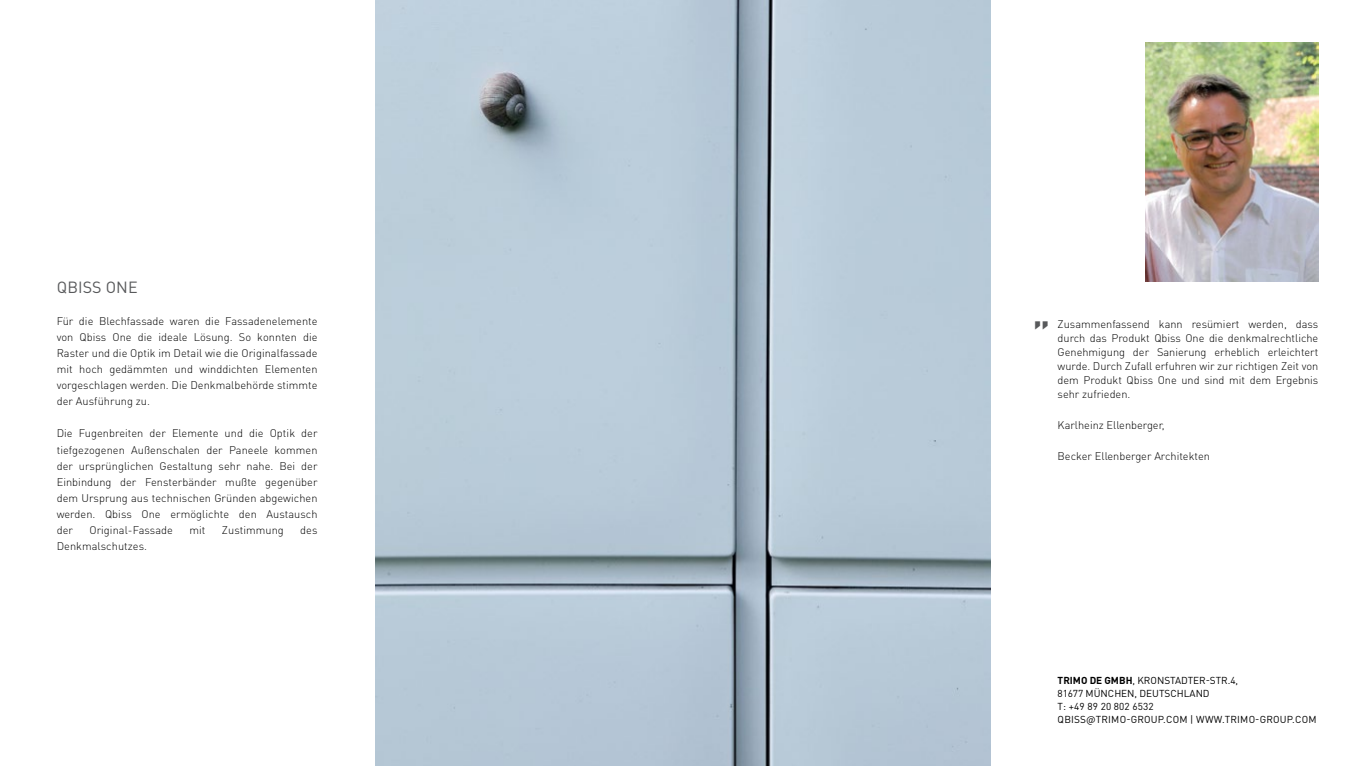
<style>
.page{position:relative;width:1361px;height:766px;background:#fff}
.page>*{position:absolute;margin:0;border:0;box-sizing:border-box;transform-origin:0 0}
.t1{font:700 36px "DIN Pro";color:#58595b}
.t2{font:16px "DIN Pro";letter-spacing:.01em;color:#58595b}
.t3{font:300 11px/16px "DIN Pro";letter-spacing:.005em;color:#000;text-align:justify}
.t4{font:10px/13px "DIN Pro";letter-spacing:.005em;color:#000}
.s1{font-weight:700}
</style>
<div class="page">
<img style="left:1145px;top:43px;width:173px;height:238px">
<img style="left:375px;top:0;width:615px;height:765px">
<h2 class="t2" style="left:57px;top:276px;width:82px">QBISS ONE</h2>
<p class="t3" style="left:57px;top:313px;width:262px">Für die Blechfassade waren die Fassadenelemente von Qbiss One die ideale Lösung. So konnten die Raster und die Optik im Detail wie die Originalfassade mit hoch gedämmten und winddichten Elementen vorgeschlagen werden. Die Denkmalbehörde stimmte der Ausführung zu.</p>
<p class="t3" style="left:57px;top:425px;width:262px">Die Fugenbreiten der Elemente und die Optik der tiefgezogenen Außenschalen der Paneele kommen der ursprünglichen Gestaltung sehr nahe. Bei der Einbindung der Fensterbänder mußte gegenüber dem Ursprung aus technischen Gründen abgewichen werden. Qbiss One ermöglichte den Austausch der</p>
<p class="t3" style="left:89px;top:521px;width:85px">Original-Fassade</p>
<p class="t3" style="left:189px;top:521px;width:18px">mit</p>
<p class="t3" style="left:222px;top:521px;width:63px">Zustimmung</p>
<p class="t3" style="left:300px;top:521px;width:19px">des</p>
<p class="t3" style="left:57px;top:537px;width:92px">Denkmalschutzes.</p>
<h1 class="t1" style="left:1033px;top:309px;width:19px">”</h1>
<p class="t3" style="left:1057px;top:316px;width:262px;line-height:14px">Zusammenfassend kann resümiert werden, dass durch das Produkt Qbiss One die denkmalrechtliche Genehmigung der Sanierung erheblich erleichtert wurde. Durch Zufall erfuhren wir zur richtigen Zeit von dem Produkt Qbiss One und sind mit dem Ergebnis sehr zufrieden.</p>
<p class="t3" style="left:1057px;top:416px;width:109px">Karlheinz Ellenberger,</p>
<p class="t3" style="left:1057px;top:447px;width:154px">Becker Ellenberger Architekten</p>
<p class="t4" style="left:1057px;top:673px;width:260px"><span class="s1">TRIMO DE GMBH</span>, KRONSTADTER-STR.4,<br>81677 MÜNCHEN, DEUTSCHLAND<br>T: +49 89 20 802 6532<br>QBISS@TRIMO-GROUP.COM | WWW.TRIMO-GROUP.COM</p>
</div>
